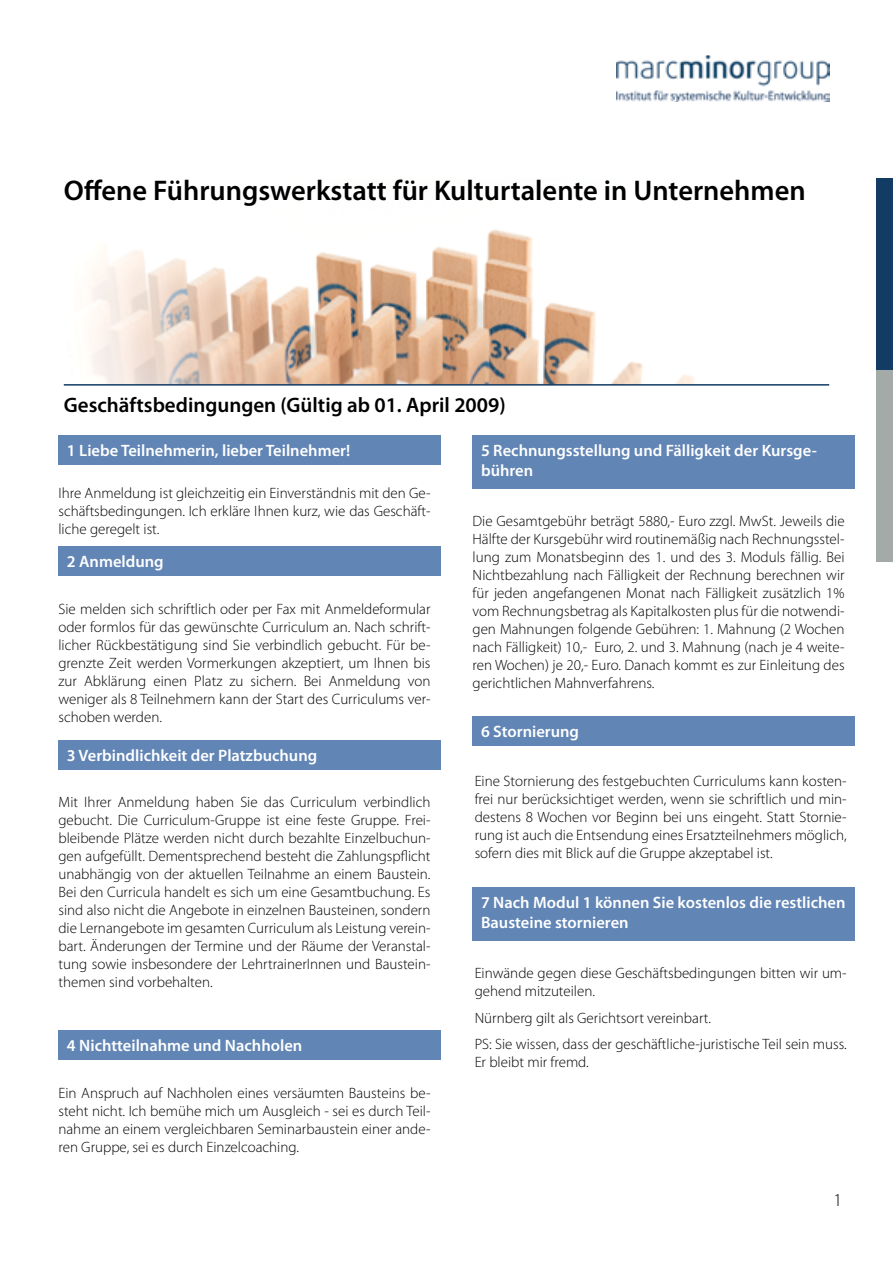
<style>
.page{position:relative;width:893px;height:1263px;background:#fff}
.page>*{position:absolute;margin:0;border:0;box-sizing:border-box;transform-origin:0 0}
.t1{font:600 28.5px "Myriad Pro";color:#000}
.t2{font:600 21px "Myriad Pro";color:#000}
.t3{font:300 18px "Myriad Pro";color:#000}
.t4{font:600 16.5px/19.8px "Myriad Pro";color:#fff}
.t5{font:300 15px/18px "Myriad Pro";color:#000;text-align:justify}
</style>
<div class="page">
<div style="left:876px;top:179px;width:17px;height:191px;background:#133c65"></div>
<div style="left:876px;top:370px;width:17px;height:191px;background:#a4aaa8"></div>
<img style="left:90px;top:229px;width:605px;height:155px">
<hr style="left:64px;top:384px;width:765px;height:2px;background:#133c65">
<div style="left:58px;top:435px;width:383px;height:30px;background:#6185b5"></div>
<div style="left:58px;top:546px;width:383px;height:30px;background:#6185b5"></div>
<div style="left:58px;top:740px;width:383px;height:30px;background:#6185b5"></div>
<div style="left:472px;top:716px;width:383px;height:30px;background:#6185b5"></div>
<div style="left:58px;top:1030px;width:383px;height:30px;background:#6185b5"></div>
<div style="left:472px;top:435px;width:383px;height:53px;background:#6185b5"></div>
<div style="left:472px;top:887px;width:383px;height:53px;background:#6185b5"></div>
<img style="left:617px;top:55px;width:212px;height:47px">
<h1 class="t1" style="left:64px;top:172px;width:743px">Offene Führungswerkstatt für Kulturtalente in Unternehmen</h1>
<h2 class="t2" style="left:64px;top:392px;width:443px">Geschäftsbedingungen (Gültig ab 01. April 2009)</h2>
<p class="t4" style="left:67px;top:440px;width:285px">1 Liebe Teilnehmerin, lieber Teilnehmer!</p>
<p class="t5" style="left:58px;top:484px;width:374px">Ihre Anmeldung ist gleichzeitig ein Einverständnis mit den Ge&shy;schäftsbedingungen. Ich erkläre Ihnen kurz, wie das Geschäft&shy;liche geregelt ist.</p>
<p class="t4" style="left:67px;top:551px;width:98px">2 Anmeldung</p>
<p class="t5" style="left:58px;top:600px;width:374px">Sie melden sich schriftlich oder per Fax mit Anmeldeformular oder formlos für das gewünschte Curriculum an. Nach schrift&shy;licher Rückbestätigung sind Sie verbindlich gebucht. Für be&shy;grenzte Zeit werden Vormerkungen akzeptiert, um Ihnen bis zur Abklärung einen Platz zu sichern. Bei Anmeldung von weniger als 8 Teilnehmern kann der Start des Curriculums ver&shy;schoben werden.</p>
<p class="t4" style="left:67px;top:745px;width:252px">3 Verbindlichkeit der Platzbuchung</p>
<p class="t5" style="left:58px;top:793px;width:374px">Mit Ihrer Anmeldung haben Sie das Curriculum verbindlich gebucht. Die Curriculum-Gruppe ist eine feste Gruppe. Frei&shy;bleibende Plätze werden nicht durch bezahlte Einzelbuchun&shy;gen aufgefüllt. Dementsprechend besteht die Zahlungspflicht unabhängig von der aktuellen Teilnahme an einem Baustein.<br>Bei den Curricula handelt es sich um eine Gesamtbuchung. Es sind also nicht die Angebote in einzelnen Bausteinen, sondern die Lernangebote im gesamten Curriculum als Leistung verein&shy;bart. Änderungen der Termine und der Räume der Veranstal&shy;tung sowie insbesondere der LehrtrainerInnen und Baustein&shy;themen sind vorbehalten.</p>
<p class="t4" style="left:67px;top:1035px;width:237px">4 Nichtteilnahme und Nachholen</p>
<p class="t5" style="left:58px;top:1084px;width:374px">Ein Anspruch auf Nachholen eines versäumten Bausteins be&shy;steht nicht. Ich bemühe mich um Ausgleich - sei es durch Teil&shy;nahme an einem vergleichbaren Seminarbaustein einer ande&shy;ren Gruppe, sei es durch Einzelcoaching.</p>
<p class="t4" style="left:481px;top:440px;width:337px">5 Rechnungsstellung und Fälligkeit der Kursge&shy;bühren</p>
<p class="t5" style="left:472px;top:512px;width:374px">Die Gesamtgebühr beträgt 5880,- Euro zzgl. MwSt. Jeweils die Hälfte der Kursgebühr wird routinemäßig nach Rechnungsstel&shy;lung zum Monatsbeginn des 1. und des 3. Moduls fällig. Bei Nichtbezahlung nach Fälligkeit der Rechnung berechnen wir für jeden angefangenen Monat nach Fälligkeit zusätzlich 1% vom Rechnungsbetrag als Kapitalkosten plus für die notwendi&shy;gen Mahnungen folgende Gebühren: 1. Mahnung (2 Wochen nach Fälligkeit) 10,- Euro, 2. und 3. Mahnung (nach je 4 weite&shy;ren Wochen) je 20,- Euro. Danach kommt es zur Einleitung des gerichtlichen Mahnverfahrens.</p>
<p class="t4" style="left:481px;top:721px;width:99px">6 Stornierung</p>
<p class="t5" style="left:475px;top:772px;width:374px">Eine Stornierung des festgebuchten Curriculums kann kosten&shy;frei nur berücksichtiget werden, wenn sie schriftlich und min&shy;destens 8 Wochen vor Beginn bei uns eingeht. Statt Stornie&shy;rung ist auch die Entsendung eines Ersatzteilnehmers möglich, sofern dies mit Blick auf die Gruppe akzeptabel ist.</p>
<p class="t4" style="left:481px;top:892px;width:366px">7 Nach Modul 1 können Sie kostenlos die restlichen<br>Bausteine stornieren</p>
<p class="t5" style="left:475px;top:964px;width:374px">Einwände gegen diese Geschäftsbedingungen bitten wir um&shy;gehend mitzuteilen.</p>
<p class="t5" style="left:475px;top:1004px;width:374px;line-height:26.5px">Nürnberg gilt als Gerichtsort vereinbart.<br>PS: Sie wissen, dass der geschäftliche-juristische Teil sein muss.</p>
<p class="t5" style="left:475px;top:1053px;width:116px">Er bleibt mir fremd.</p>
<p class="t3" style="left:833px;top:1189px;width:10px">1</p>
</div>
